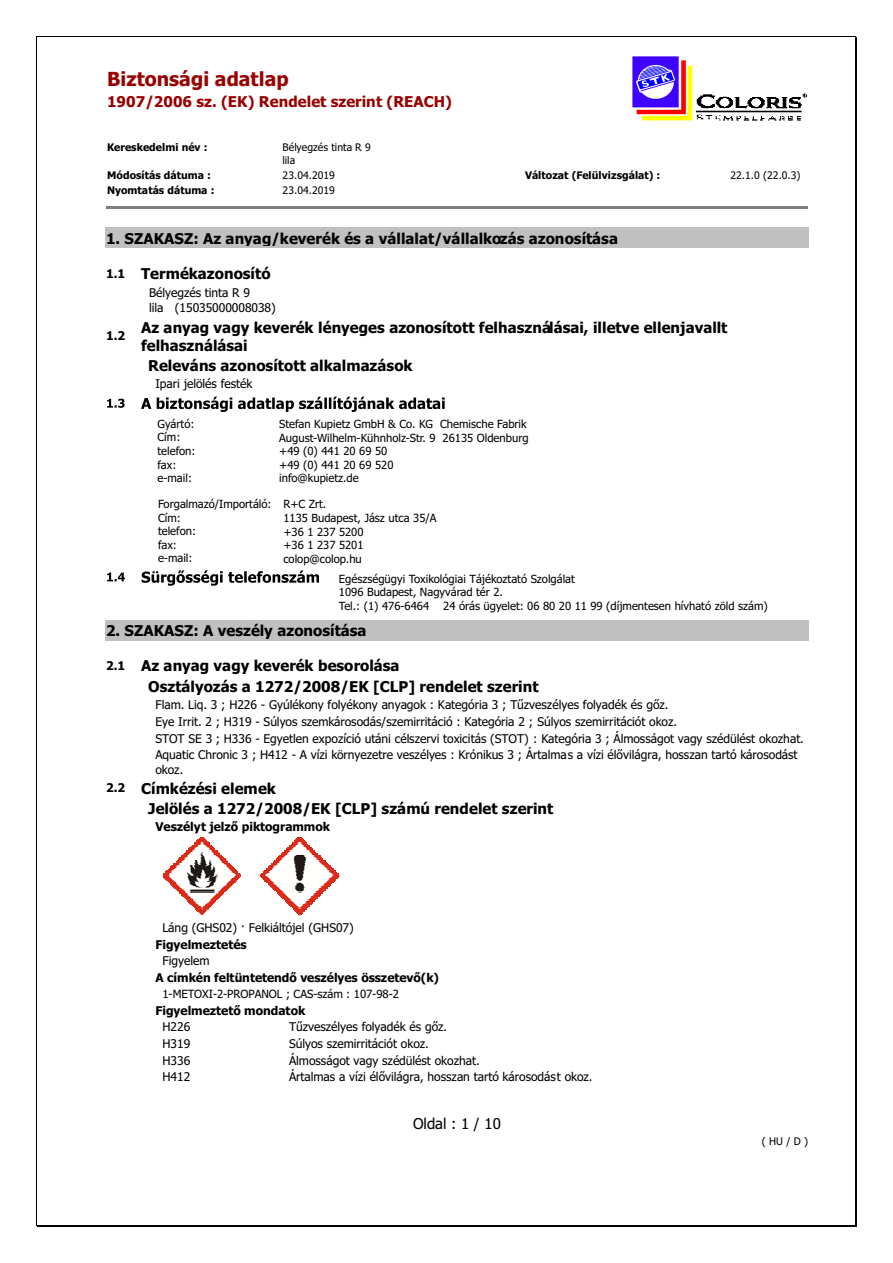
<style>
.page{position:relative;width:893px;height:1263px;background:#fff}
.page>*{position:absolute;margin:0;border:0;box-sizing:border-box;transform-origin:0 0}
.t1{font:700 19.5px "Tahoma";color:#900}
.t2{font:700 15px/20.4px "Tahoma";color:#000}
.t3{font:700 15px "Tahoma";color:#900}
.t4{font:15px "Tahoma";color:#000}
.t5{font:12px/16.8px "Tahoma";color:#000}
.t6{font:700 12px "Tahoma";color:#000}
.t7{font:11.4px "Tahoma";color:#000}
.t8{font:11.25px/13.6px "Tahoma";color:#000}
.t9{font:700 10.5px "Tahoma";color:#000}
.t10{font:10.5px/12.8px "Tahoma";letter-spacing:.005em;color:#000}
.s1{font-size:12px}
</style>
<div class="page">
<img style="left:632px;top:56px;width:61px;height:65px">
<img style="left:695px;top:94px;width:113px;height:18px">
<svg style="left:695px;top:97px;width:113px;height:4px"></svg>
<hr style="left:695px;top:101px;width:113px;height:3px;background:#fff">
<svg style="left:695px;top:104px;width:113px;height:4px"></svg>
<hr style="left:695px;top:108px;width:113px;height:3px;background:#fff">
<svg style="left:696px;top:115px;width:105px;height:4px"></svg>
<hr style="left:106px;top:207px;width:702px;height:2px;background:#808080">
<div style="left:106px;top:229px;width:701px;height:18px;background:#c0c0c0"></div>
<hr style="left:105px;top:247px;width:704px;height:1px;background:#c0c0c0">
<hr style="left:105px;top:227px;width:704px;height:2px;background:#c0c0c0">
<div style="left:106px;top:621px;width:701px;height:18px;background:#c0c0c0"></div>
<hr style="left:105px;top:639px;width:704px;height:1px;background:#c0c0c0">
<hr style="left:105px;top:620px;width:704px;height:1px;background:#c0c0c0">
<svg style="left:188px;top:837px;width:28px;height:14px"></svg>
<img style="left:184px;top:851px;width:36px;height:4px">
<img style="left:172px;top:855px;width:59px;height:11px">
<img style="left:163px;top:866px;width:77px;height:12px">
<img style="left:165px;top:878px;width:73px;height:2px">
<img style="left:167px;top:879px;width:70px;height:2px">
<img style="left:169px;top:881px;width:67px;height:2px">
<img style="left:170px;top:882px;width:64px;height:3px">
<img style="left:172px;top:884px;width:59px;height:3px">
<img style="left:174px;top:887px;width:55px;height:1px">
<img style="left:176px;top:888px;width:52px;height:2px">
<img style="left:177px;top:890px;width:49px;height:1px">
<img style="left:179px;top:891px;width:46px;height:2px">
<img style="left:180px;top:893px;width:43px;height:2px">
<img style="left:182px;top:895px;width:39px;height:1px">
<img style="left:184px;top:896px;width:36px;height:2px">
<img style="left:185px;top:897px;width:33px;height:2px">
<img style="left:187px;top:899px;width:30px;height:1px">
<svg style="left:188px;top:900px;width:28px;height:14px"></svg>
<svg style="left:285px;top:837px;width:29px;height:15px"></svg>
<img style="left:277px;top:852px;width:45px;height:8px">
<img style="left:261px;top:860px;width:78px;height:18px">
<img style="left:262px;top:877px;width:75px;height:2px">
<img style="left:264px;top:879px;width:72px;height:1px">
<img style="left:265px;top:880px;width:69px;height:2px">
<img style="left:267px;top:882px;width:66px;height:1px">
<img style="left:269px;top:883px;width:62px;height:2px">
<img style="left:270px;top:885px;width:59px;height:2px">
<img style="left:272px;top:887px;width:56px;height:2px">
<img style="left:274px;top:889px;width:52px;height:2px">
<img style="left:276px;top:890px;width:48px;height:2px">
<img style="left:278px;top:892px;width:44px;height:3px">
<img style="left:280px;top:895px;width:40px;height:2px">
<img style="left:282px;top:897px;width:36px;height:1px">
<img style="left:284px;top:898px;width:32px;height:2px">
<svg style="left:285px;top:900px;width:29px;height:16px"></svg>
<hr style="left:37px;top:36px;width:818px;height:1px;background:#000">
<hr style="left:36px;top:37px;width:1px;height:1188px;background:#000">
<hr style="left:856px;top:37px;width:1px;height:1188px;background:#000">
<hr style="left:855px;top:37px;width:1px;height:1188px;background:#000">
<hr style="left:37px;top:1226px;width:818px;height:1px;background:#000">
<hr style="left:37px;top:1225px;width:818px;height:1px;background:#000">
<svg style="left:107px;top:399px;width:18px;height:9px"></svg>
<svg style="left:141px;top:397px;width:304px;height:15px"></svg>
<svg style="left:107px;top:572px;width:18px;height:9px"></svg>
<svg style="left:142px;top:570px;width:177px;height:16px"></svg>
<h1 class="t1" style="left:107px;top:71px;width:183px">Biztonsági adatlap</h1>
<p class="t3" style="left:107px;top:96px;width:346px">1907/2006 sz. (EK) Rendelet szerint (REACH)</p>
<p class="t9" style="left:107px;top:143px;width:102px">Kereskedelmi név :</p>
<p class="t10" style="left:283px;top:142px;width:90px">Bélyegzés tinta R 9 lila</p>
<p class="t9" style="left:107px;top:171px;width:105px">Módosítás dátuma :</p>
<p class="t10" style="left:283px;top:170px;width:54px">23.04.2019</p>
<p class="t9" style="left:525px;top:171px;width:137px">Változat (Felülvizsgálat) :</p>
<p class="t10" style="left:730px;top:170px;width:72px">22.1.0 (22.0.3)</p>
<p class="t9" style="left:107px;top:186px;width:109px">Nyomtatás dátuma :</p>
<p class="t10" style="left:283px;top:185px;width:54px">23.04.2019</p>
<p class="t2" style="left:106px;top:229px;width:513px">1. SZAKASZ: Az anyag/keverék és a vállalat/vállalkozás azonosítása</p>
<p class="t2" style="left:106px;top:264px;width:166px"><span class="s1">1.1</span> Termékazonosító</p>
<p class="t5" style="left:149px;top:287px;width:128px;line-height:14.5px">Bélyegzés tinta R 9<br>lila (15035000008038)</p>
<p class="t6" style="left:106px;top:331px;width:21px">1.2</p>
<p class="t2" style="left:141px;top:319px;width:588px;line-height:18px">Az anyag vagy keverék lényeges azonosított felhasználásai, illetve ellenjavallt felhasználásai</p>
<p class="t2" style="left:148px;top:357px;width:266px">Releváns azonosított alkalmazások</p>
<p class="t5" style="left:155px;top:377px;width:99px">Ipari jelölés festék</p>
<p class="t8" style="left:158px;top:418px;width:40px">Gyártó:<br>Cím: telefon: fax: e-mail:</p>
<p class="t8" style="left:158px;top:498px;width:115px">Forgalmazó/Importáló:<br>Cím:<br>telefon:<br>fax:<br>e-mail:</p>
<p class="t8" style="left:279px;top:418px;width:251px">Stefan Kupietz GmbH &amp; Co. KG Chemische Fabrik<br>August-Wilhelm-Kühnholz-Str. 9 26135 Oldenburg +49 (0) 441 20 69 50<br>+49 (0) 441 20 69 520<br>info@kupietz.de</p>
<p class="t8" style="left:283px;top:498px;width:155px">R+C Zrt.<br>1135 Budapest, Jász utca 35/A +36 1 237 5200<br>+36 1 237 5201 colop@colop.hu</p>
<p class="t8" style="left:339px;top:573px;width:238px">Egészségügyi Toxikológiai Tájékoztató Szolgálat<br>1096 Budapest, Nagyvárad tér 2.<br>Tel.: (1) 476-6464</p>
<p class="t8" style="left:443px;top:600px;width:326px">24 órás ügyelet: 06 80 20 11 99 (díjmentesen hívható zöld szám)</p>
<p class="t2" style="left:106px;top:622px;width:262px">2. SZAKASZ: A veszély azonosítása</p>
<p class="t2" style="left:148px;top:657px;width:392px;text-indent:-42px"><span class="s1">2.1</span> Az anyag vagy keverék besorolása<br>Osztályozás a 1272/2008/EK [CLP] rendelet szerint</p>
<p class="t5" style="left:155px;top:697px;width:650px">Flam. Liq. 3 ; H226 - Gyúlékony folyékony anyagok : Kategória 3 ; Tűzveszélyes folyadék és gőz.<br>Eye Irrit. 2 ; H319 - Súlyos szemkárosodás/szemirritáció : Kategória 2 ; Súlyos szemirritációt okoz.<br>STOT SE 3 ; H336 - Egyetlen expozíció utáni célszervi toxicitás (STOT) : Kategória 3 ; Álmosságot vagy szédülést okozhat.<br>Aquatic Chronic 3 ; H412 - A vízi környezetre veszélyes : Krónikus 3 ; Ártalmas a vízi élővilágra, hosszan tartó károsodást</p>
<p class="t5" style="left:155px;top:762px;width:30px">okoz.</p>
<p class="t2" style="left:148px;top:779px;width:407px;text-indent:-42px"><span class="s1">2.2</span> Címkézési elemek<br>Jelölés a 1272/2008/EK [CLP] számú rendelet szerint</p>
<p class="t6" style="left:155px;top:822px;width:176px">Veszélyt jelző piktogrammok</p>
<p class="t5" style="left:162px;top:920px;width:193px">Láng (GHS02) · Felkiáltójel (GHS07)</p>
<p class="t6" style="left:155px;top:939px;width:93px">Figyelmeztetés</p>
<p class="t5" style="left:162px;top:953px;width:49px">Figyelem</p>
<p class="t6" style="left:155px;top:973px;width:285px">A címkén feltüntetendő veszélyes összetevő(k)</p>
<p class="t7" style="left:162px;top:989px;width:238px">1-METOXI-2-PROPANOL ; CAS-szám : 107-98-2</p>
<p class="t6" style="left:155px;top:1005px;width:151px">Figyelmeztető mondatok</p>
<p class="t5" style="left:162px;top:1019px;width:29px">H226</p>
<p class="t5" style="left:289px;top:1019px;width:160px">Tűzveszélyes folyadék és gőz.</p>
<p class="t5" style="left:162px;top:1036px;width:29px">H319</p>
<p class="t5" style="left:289px;top:1036px;width:141px">Súlyos szemirritációt okoz.</p>
<p class="t5" style="left:162px;top:1053px;width:29px">H336</p>
<p class="t5" style="left:289px;top:1053px;width:192px">Álmosságot vagy szédülést okozhat.</p>
<p class="t5" style="left:162px;top:1069px;width:29px">H412</p>
<p class="t5" style="left:289px;top:1069px;width:305px">Ártalmas a vízi élővilágra, hosszan tartó károsodást okoz.</p>
<p class="t4" style="left:413px;top:1118px;width:89px">Oldal : 1 / 10</p>
<p class="t10" style="left:762px;top:1136px;width:48px">( HU / D )</p>
</div>
